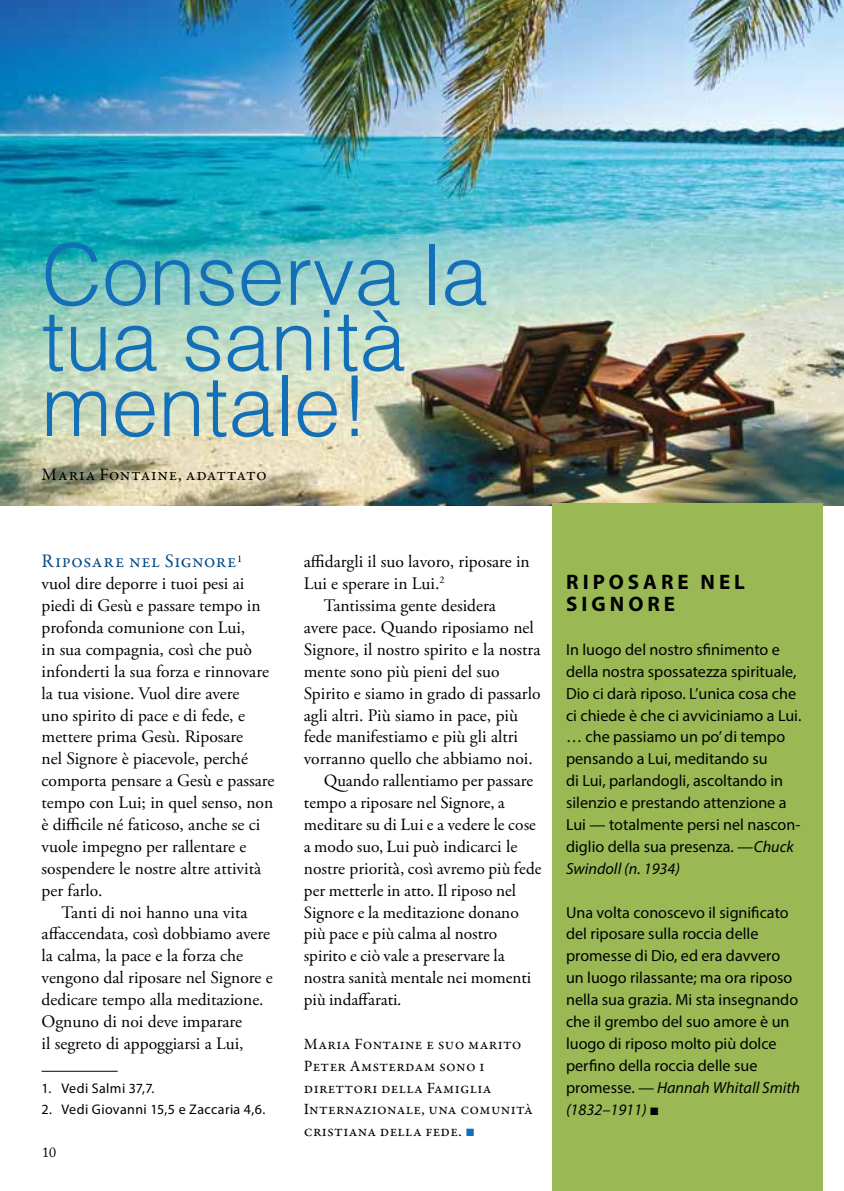
<style>
.page{position:relative;width:844px;height:1191px;background:#fff}
.page>*{position:absolute;margin:0;border:0;box-sizing:border-box;transform-origin:0 0}
.t1{font:300 84px/65.6px "Helvetica LT Std";color:#136fb7}
.t2{font:700 21px "Myriad Pro";letter-spacing:.19em;color:#000}
.t3{font:19.25px "Garamond Premr Pro";letter-spacing:.02em;color:#074b88}
.t4{font:17.5px "Adobe Garamond Pro";color:#000}
.t5{font:17.5px/21.9px "Garamond Premr Pro";letter-spacing:.03em;color:#000}
.t6{font:16.1px/21.9px "Myriad Pro";color:#000}
.t7{font:15.75px/21.9px "Garamond Premr Pro";letter-spacing:.02em;color:#000}
.t8{font:14px "Myriad Pro";letter-spacing:.025em;color:#000}
.t9{font:14px "Adobe Caslon Pro";color:#000}
.s1{font-family:"Adobe Garamond Pro"}
.s2{font-family:"Arial";color:#136fb7}
.s3{font-style:italic}
.s4{font-family:"Arial"}
</style>
<div class="page">
<img style="left:0;top:0;width:843px;height:505px">
<div style="left:552px;top:504px;width:270px;height:687px;background:#9ab954"></div>
<hr style="left:42px;top:1070px;width:76px;height:1px;background:#010202">
<h1 class="t1" style="left:42px;top:241px;width:448px">Conserva la tua sanità mentale!</h1>
<p class="t5" style="left:42px;top:464px;width:227px">Maria Fontaine, adattato</p>
<p class="t3" style="left:42px;top:549px;width:202px">Riposare nel Signore<sup>1</sup></p>
<p class="t4" style="left:42px;top:573px;width:204px">vuol dire deporre i tuoi pesi ai</p>
<p class="t4" style="left:42px;top:595px;width:220px">piedi di Gesù e passare tempo in</p>
<p class="t4" style="left:42px;top:617px;width:205px">profonda comunione con Lui,</p>
<p class="t4" style="left:42px;top:639px;width:212px">in sua compagnia, così che può</p>
<p class="t4" style="left:42px;top:660px;width:229px">infonderti la sua forza e rinnovare</p>
<p class="t4" style="left:42px;top:682px;width:199px">la tua visione. Vuol dire avere</p>
<p class="t4" style="left:42px;top:704px;width:205px">uno spirito di pace e di fede, e</p>
<p class="t4" style="left:42px;top:726px;width:203px">mettere prima Gesù. Riposare</p>
<p class="t4" style="left:42px;top:748px;width:208px">nel Signore è piacevole, perché</p>
<p class="t4" style="left:42px;top:770px;width:234px">comporta pensare a Gesù e passare</p>
<p class="t4" style="left:42px;top:792px;width:233px">tempo con Lui; in quel senso, non</p>
<p class="t4" style="left:42px;top:814px;width:220px">è difficile né faticoso, anche se ci</p>
<p class="t4" style="left:42px;top:835px;width:206px">vuole impegno per rallentare e</p>
<p class="t4" style="left:42px;top:857px;width:221px">sospendere le nostre altre attività</p>
<p class="t4" style="left:42px;top:879px;width:62px">per farlo.</p>
<p class="t4" style="left:61px;top:901px;width:187px">Tanti di noi hanno una vita</p>
<p class="t4" style="left:42px;top:923px;width:230px">affaccendata, così dobbiamo avere</p>
<p class="t4" style="left:42px;top:945px;width:203px">la calma, la pace e la forza che</p>
<p class="t4" style="left:42px;top:967px;width:232px">vengono dal riposare nel Signore e</p>
<p class="t4" style="left:42px;top:989px;width:223px">dedicare tempo alla meditazione.</p>
<p class="t4" style="left:42px;top:1010px;width:202px">Ognuno di noi deve imparare</p>
<p class="t4" style="left:42px;top:1032px;width:203px">il segreto di appoggiarsi a Lui,</p>
<p class="t8" style="left:42px;top:1079px;width:114px">1. Vedi Salmi 37,7.</p>
<p class="t8" style="left:42px;top:1101px;width:225px">2. Vedi Giovanni 15,5 e Zaccaria 4,6.</p>
<p class="t9" style="left:42px;top:1144px;width:15px">10</p>
<p class="t4" style="left:304px;top:551px;width:227px">affidargli il suo lavoro, riposare in</p>
<p class="t4" style="left:304px;top:573px;width:142px">Lui e sperare in Lui.<sup>2</sup></p>
<p class="t4" style="left:323px;top:595px;width:174px">Tantissima gente desidera</p>
<p class="t4" style="left:304px;top:617px;width:231px">avere pace. Quando riposiamo nel</p>
<p class="t4" style="left:304px;top:639px;width:238px">Signore, il nostro spirito e la nostra</p>
<p class="t4" style="left:304px;top:660px;width:197px">mente sono più pieni del suo</p>
<p class="t4" style="left:304px;top:682px;width:238px">Spirito e siamo in grado di passarlo</p>
<p class="t4" style="left:304px;top:704px;width:216px">agli altri. Più siamo in pace, più</p>
<p class="t4" style="left:304px;top:726px;width:216px">fede manifestiamo e più gli altri</p>
<p class="t4" style="left:304px;top:748px;width:230px">vorranno quello che abbiamo noi.</p>
<p class="t5" style="left:304px;top:770px;width:239px;text-indent:20px">Quando rallentiamo per passare tempo a riposare nel Signore, a meditare su di Lui e a vedere le cose a modo suo, Lui pu<span class="s1">ò indicarci le nostre priorità,</span> così avremo più fede per metterle in atto. Il riposo nel<br>Signore e la meditazione donano più pace e più calma al nostro spirito e ciò vale a preservare la nostra sanità mentale nei momenti più indaffarati.</p>
<p class="t7" style="left:304px;top:1033px;width:230px">Maria Fontaine e suo marito<br>Peter Amsterdam sono i direttori della Famiglia<br>Internazionale, una comunità cristiana della fede. <span class="s2">■</span></p>
<p class="t2" style="left:566px;top:568px;width:78px">RIPOSAR</p>
<p class="t2" style="left:677px;top:568px;width:67px">E NEL</p>
<p class="t2" style="left:566px;top:590px;width:110px">SIGN ORE</p>
<p class="t6" style="left:566px;top:638px;width:237px">In luogo del nostro sfinimento e della nostra spossatezza spirituale,<br>Dio ci darà riposo. L’unica cosa che ci chiede è che ci avviciniamo a Lui. … che passiamo un po’ di tempo pensando a Lui, meditando su<br>di Lui, parlandogli, ascoltando in silenzio e prestando attenzione a<br>Lui — totalmente persi nel nascon&shy;diglio della sua presenza. <span class="s3">—Chuck<br>Swindoll (n. 1934)</span></p>
<p class="t6" style="left:566px;top:901px;width:235px">Una volta conoscevo il significato del riposare sulla roccia delle promesse di Dio, ed era davvero un luogo rilassante; ma ora riposo nella sua grazia. Mi sta insegnando che il grembo del suo amore è un luogo di riposo molto più dolce perfino della roccia delle sue promesse. <span class="s3">— Hannah Whitall Smith (1832–1911)</span> <span class="s4">■</span></p>
</div>
